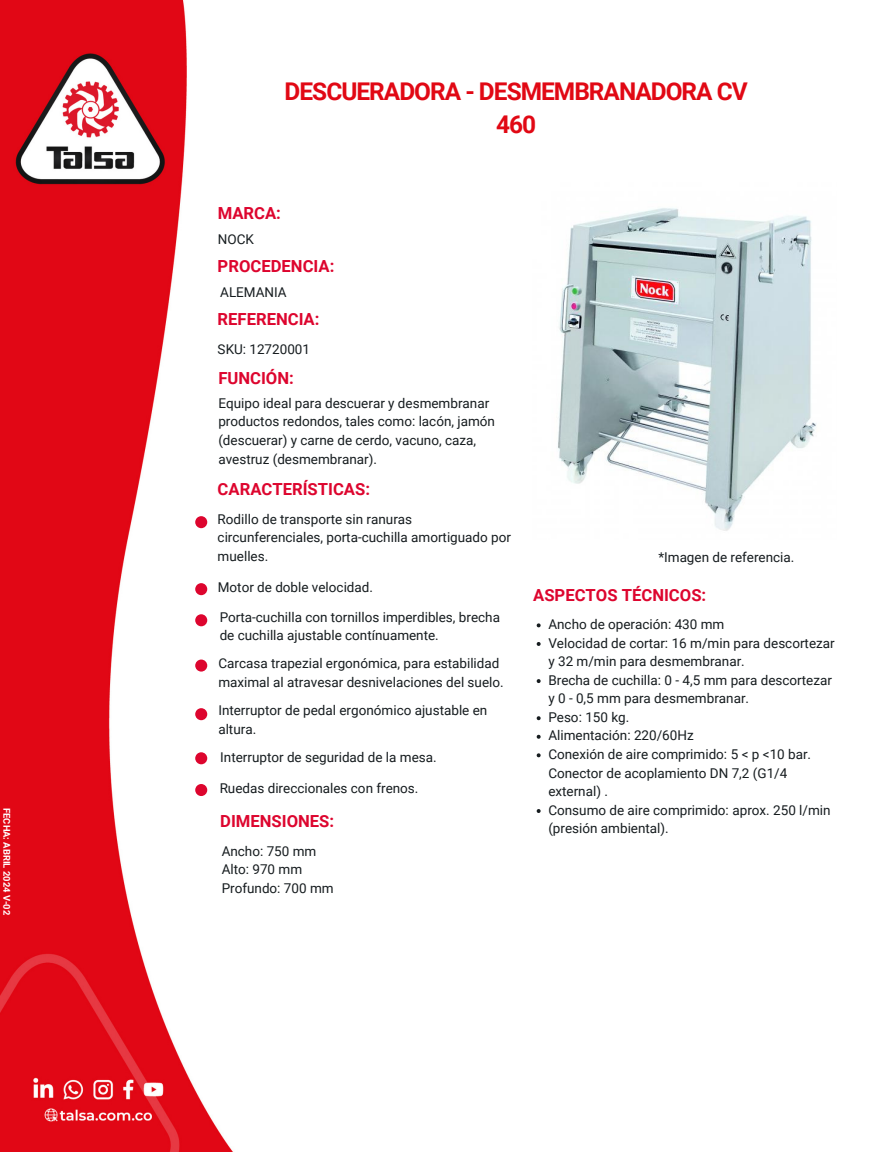
<style>
.page{position:relative;width:890px;height:1152px;background:#fff}
.page>*{position:absolute;margin:0;border:0;box-sizing:border-box;transform-origin:0 0}
.t1{font:700 24.45px/33.8px "Roboto";letter-spacing:-.04em;color:#e10814;text-align:center}
.t2{font:700 16.65px "Roboto";color:#dd052e}
.t3{font:13.5px/18.6px "Roboto";color:#161c1f}
.t4{font:700 9.38px "Roboto";color:#fff}
</style>
<div class="page">
<img style="left:0;top:0;width:540px;height:1152px">
<div style="left:195px;top:516px;width:12px;height:12px;background:#dd052e;border-radius:50%"></div>
<div style="left:195px;top:614px;width:12px;height:12px;background:#dd052e;border-radius:50%"></div>
<div style="left:195px;top:660px;width:12px;height:12px;background:#dd052e;border-radius:50%"></div>
<div style="left:195px;top:583px;width:12px;height:12px;background:#dd052e;border-radius:50%"></div>
<div style="left:195px;top:708px;width:12px;height:12px;background:#dd052e;border-radius:50%"></div>
<div style="left:195px;top:752px;width:12px;height:12px;background:#dd052e;border-radius:50%"></div>
<div style="left:195px;top:784px;width:12px;height:12px;background:#dd052e;border-radius:50%"></div>
<img style="left:533px;top:182px;width:284px;height:358px">
<svg style="left:537px;top:623px;width:4px;height:4px"></svg>
<svg style="left:537px;top:642px;width:4px;height:4px"></svg>
<svg style="left:537px;top:679px;width:4px;height:4px"></svg>
<svg style="left:537px;top:716px;width:4px;height:4px"></svg>
<svg style="left:537px;top:735px;width:4px;height:4px"></svg>
<svg style="left:537px;top:753px;width:4px;height:4px"></svg>
<svg style="left:537px;top:809px;width:4px;height:4px"></svg>
<h1 class="t4" style="left:12px;top:808px;width:109px;rotate:90deg">FECHA: ABRIL 2024 V-02</h1>
<p class="t1" style="left:285px;top:74px;width:465px">DESCUERADORA - DESMEMBRANADORA CV<br>460</p>
<h2 class="t2" style="left:218px;top:203px;width:65px">MARCA:</h2>
<h2 class="t3" style="left:218px;top:230px;width:38px">NOCK</h2>
<h3 class="t2" style="left:218px;top:257px;width:118px">PROCEDENCIA:</h3>
<p class="t3" style="left:220px;top:283px;width:68px">ALEMANIA</p>
<h4 class="t2" style="left:218px;top:310px;width:103px">REFERENCIA:</h4>
<h2 class="t3" style="left:218px;top:340px;width:94px">SKU: 12720001</h2>
<h2 class="t2" style="left:218px;top:368px;width:77px">FUNCIÓN:</h2>
<h3 class="t3" style="left:218px;top:394px;width:278px">Equipo ideal para descuerar y desmembranar productos redondos, tales como: lacón, jamón (descuerar) y carne de cerdo, vacuno, caza, avestruz (desmembranar).</h3>
<h3 class="t2" style="left:218px;top:480px;width:154px">CARACTERÍSTICAS:</h3>
<h4 class="t3" style="left:218px;top:510px;width:295px">Rodillo de transporte sin ranuras circunferenciales, porta-cuchilla amortiguado por muelles.</h4>
<p class="t3" style="left:218px;top:578px;width:157px">Motor de doble velocidad.</p>
<p class="t3" style="left:220px;top:608px;width:282px">Porta-cuchilla con tornillos imperdibles, brecha de cuchilla ajustable contínuamente.</p>
<p class="t3" style="left:218px;top:654px;width:287px">Carcasa trapezial ergonómica, para estabilidad maximal al atravesar desnivelaciones del suelo.</p>
<p class="t3" style="left:218px;top:701px;width:270px">Interruptor de pedal ergonómico ajustable en altura.</p>
<p class="t3" style="left:220px;top:748px;width:218px">Interruptor de seguridad de la mesa.</p>
<p class="t3" style="left:220px;top:779px;width:200px">Ruedas direccionales con frenos.</p>
<h4 class="t2" style="left:220px;top:812px;width:115px">DIMENSIONES:</h4>
<h2 class="t3" style="left:222px;top:842px;width:113px">Ancho: 750 mm<br>Alto: 970 mm<br>Profundo: 700 mm</h2>
<h4 class="t3" style="left:658px;top:548px;width:138px">*Imagen de referencia.</h4>
<h4 class="t2" style="left:533px;top:585px;width:175px">ASPECTOS TÉCNICOS:</h4>
<h4 class="t3" style="left:548px;top:615px;width:178px">Ancho de operación: 430 mm</h4>
<h4 class="t3" style="left:548px;top:634px;width:288px">Velocidad de cortar: 16 m/min para descortezar y 32 m/min para desmembranar.</h4>
<h4 class="t3" style="left:548px;top:671px;width:285px">Brecha de cuchilla: 0 - 4,5 mm para descortezar y 0 - 0,5 mm para desmembranar.</h4>
<h4 class="t3" style="left:548px;top:708px;width:82px">Peso: 150 kg.</h4>
<h2 class="t3" style="left:548px;top:727px;width:147px">Alimentación: 220/60Hz</h2>
<h4 class="t3" style="left:548px;top:745px;width:264px">Conexión de aire comprimido: 5 &lt; p &lt;10 bar.<br>Conector de acoplamiento DN 7,2 (G1/4 external) .</h4>
<p class="t3" style="left:548px;top:801px;width:284px">Consumo de aire comprimido: aprox. 250 l/min (presión ambiental).</p>
</div>
